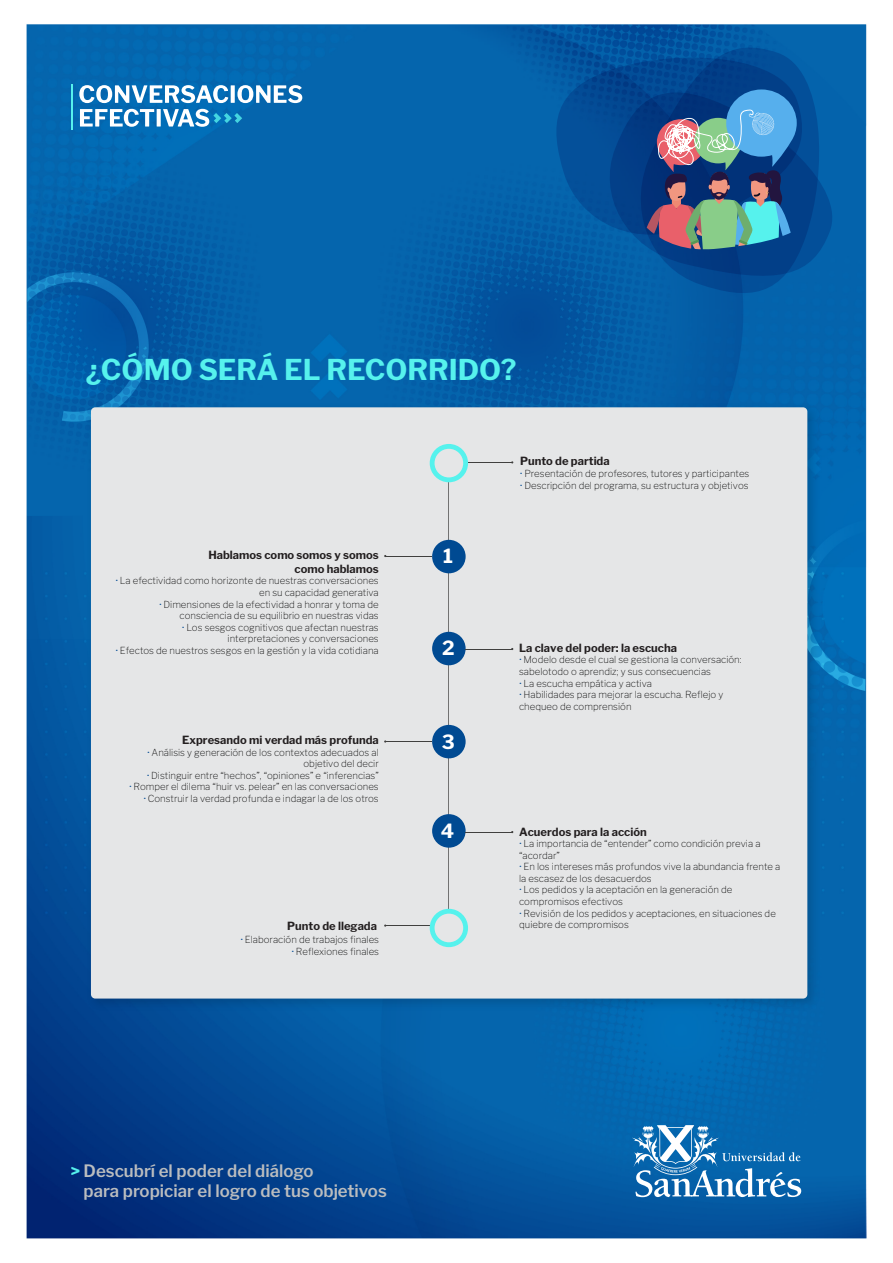
<style>
.page{position:relative;width:893px;height:1263px;background:#fff}
.page>*{position:absolute;margin:0;border:0;box-sizing:border-box;transform-origin:0 0}
.t1{font:700 28.5px "Libre Franklin";color:#56f2ed}
.t2{font:700 19.5px "Libre Franklin";color:#fff}
.t3{font:600 16.95px "Libre Franklin";color:#bbbdbf}
.t4{font:700 11.25px/13.5px "Libre Franklin";color:#231f20;text-align:right}
.t5{font:100 9.6px/11.6px "Libre Franklin";color:#000}
.s1{color:#004a92}
.s2{font-weight:700;font-size:17.1px;color:#56f2ed}
</style>
<div class="page">
<img style="left:26px;top:24px;width:841px;height:1215px">
<svg style="left:556px;top:48px;width:276px;height:245px;background:#1f5e98"></svg>
<svg style="left:632px;top:1125px;width:169px;height:72px"></svg>
<hr style="left:71px;top:84px;width:2px;height:45px;background:#56f2ed">
<img style="left:82px;top:399px;width:743px;height:617px">
<div style="left:91px;top:407px;width:716px;height:591px;background:#e5e6e7;border-radius:4px"></div>
<hr style="left:448px;top:478px;width:1px;height:434px;background:#727272">
<div style="left:432px;top:540px;width:34px;height:33px;background:#004a92;border-radius:50%"></div>
<div style="left:432px;top:632px;width:34px;height:33px;background:#004a92;border-radius:50%"></div>
<div style="left:432px;top:725px;width:34px;height:33px;background:#004a92;border-radius:50%"></div>
<div style="left:432px;top:814px;width:34px;height:34px;background:#004a92;border-radius:50%"></div>
<hr style="left:385px;top:556px;width:47px;height:1px;background:#40403f">
<hr style="left:385px;top:741px;width:47px;height:1px;background:#40403f">
<hr style="left:465px;top:832px;width:47px;height:1px;background:#40403f">
<hr style="left:465px;top:649px;width:47px;height:1px;background:#40403f">
<hr style="left:465px;top:462px;width:47px;height:1px;background:#40403f">
<svg style="left:430px;top:444px;width:38px;height:38px"></svg>
<hr style="left:385px;top:925px;width:47px;height:1px;background:#40403f">
<svg style="left:430px;top:909px;width:38px;height:38px"></svg>
<svg style="left:79px;top:85px;width:149px;height:18px"></svg>
<svg style="left:231px;top:85px;width:4px;height:18px"></svg>
<svg style="left:237px;top:85px;width:65px;height:18px"></svg>
<svg style="left:80px;top:109px;width:74px;height:18px"></svg>
<svg style="left:157px;top:109px;width:4px;height:18px"></svg>
<svg style="left:163px;top:109px;width:79px;height:18px"></svg>
<h1 class="t1" style="left:86px;top:347px;width:432px">¿CÓMO SERÁ EL RECORRIDO?</h1>
<p class="t4" style="left:520px;top:453px;width:91px">Punto de partida</p>
<p class="t4" style="left:208px;top:547px;width:172px">Hablamos como somos y somos como hablamos</p>
<p class="t5" style="left:115px;top:574px;width:265px;text-align:right"><span class="s1">•</span> La efectividad como horizonte de nuestras conversaciones en su capacidad generativa</p>
<p class="t5" style="left:159px;top:597px;width:221px;text-align:right"><span class="s1">•</span> Dimensiones de la efectividad a honrar y toma de consciencia de su equilibrio en nuestras vidas</p>
<p class="t5" style="left:182px;top:620px;width:198px;text-align:right"><span class="s1">•</span> Los sesgos cognitivos que afectan nuestras interpretaciones y conversaciones</p>
<p class="t5" style="left:116px;top:644px;width:265px"><span class="s1">•</span> Efectos de nuestros sesgos en la gestión y la vida cotidiana</p>
<p class="t4" style="left:182px;top:732px;width:198px">Expresando mi verdad más profunda</p>
<p class="t5" style="left:147px;top:746px;width:233px;text-align:right"><span class="s1">•</span> Análisis y generación de los contextos adecuados al objetivo del decir</p>
<p class="t5" style="left:147px;top:769px;width:234px"><span class="s1">•</span> Distinguir entre “hechos”, “opiniones” e “inferencias”</p>
<p class="t5" style="left:129px;top:780px;width:251px"><span class="s1">•</span> Romper el dilema “huir vs. pelear” en las conversaciones</p>
<p class="t5" style="left:143px;top:792px;width:237px"><span class="s1">•</span> Construir la verdad profunda e indagar la de los otros</p>
<p class="t4" style="left:287px;top:918px;width:91px">Punto de llegada</p>
<p class="t5" style="left:241px;top:933px;width:140px"><span class="s1">•</span> Elaboración de trabajos finales</p>
<p class="t5" style="left:292px;top:945px;width:89px"><span class="s1">•</span> Reflexiones finales</p>
<h2 class="t2" style="left:443px;top:541px;width:11px">1</h2>
<h2 class="t2" style="left:442px;top:633px;width:14px">2</h2>
<h2 class="t2" style="left:442px;top:727px;width:14px">3</h2>
<h2 class="t2" style="left:441px;top:815px;width:15px">4</h2>
<p class="t5" style="left:520px;top:467px;width:231px"><span class="s1">•</span> Presentación de profesores, tutores y participantes</p>
<p class="t5" style="left:520px;top:479px;width:230px"><span class="s1">•</span> Descripción del programa, su estructura y objetivos</p>
<p class="t4" style="left:519px;top:640px;width:159px">La clave del poder: la escucha</p>
<p class="t5" style="left:519px;top:653px;width:224px"><span class="s1">•</span> Modelo desde el cual se gestiona la conversación: sabelotodo o aprendiz; y sus consecuencias</p>
<p class="t5" style="left:519px;top:676px;width:134px"><span class="s1">•</span> La escucha empática y activa</p>
<p class="t5" style="left:519px;top:688px;width:206px"><span class="s1">•</span> Habilidades para mejorar la escucha. Reflejo y chequeo de comprensión</p>
<p class="t4" style="left:519px;top:824px;width:129px">Acuerdos para la acción</p>
<p class="t5" style="left:519px;top:837px;width:243px"><span class="s1">•</span> La importancia de “entender” como condición previa a “acordar”</p>
<p class="t5" style="left:519px;top:860px;width:263px"><span class="s1">•</span> En los intereses más profundos vive la abundancia frente a la escasez de los desacuerdos</p>
<p class="t5" style="left:519px;top:883px;width:215px"><span class="s1">•</span> Los pedidos y la aceptación en la generación de compromisos efectivos</p>
<p class="t5" style="left:519px;top:906px;width:258px"><span class="s1">•</span> Revisión de los pedidos y aceptaciones, en situaciones de quiebre de compromisos</p>
<h3 class="t3" style="left:71px;top:1158px;width:244px"><span class="s2">&gt;</span> Descubrí el poder del diálogo</h3>
<h3 class="t3" style="left:84px;top:1177px;width:305px">para propiciar el logro de tus objetivos</h3>
</div>
